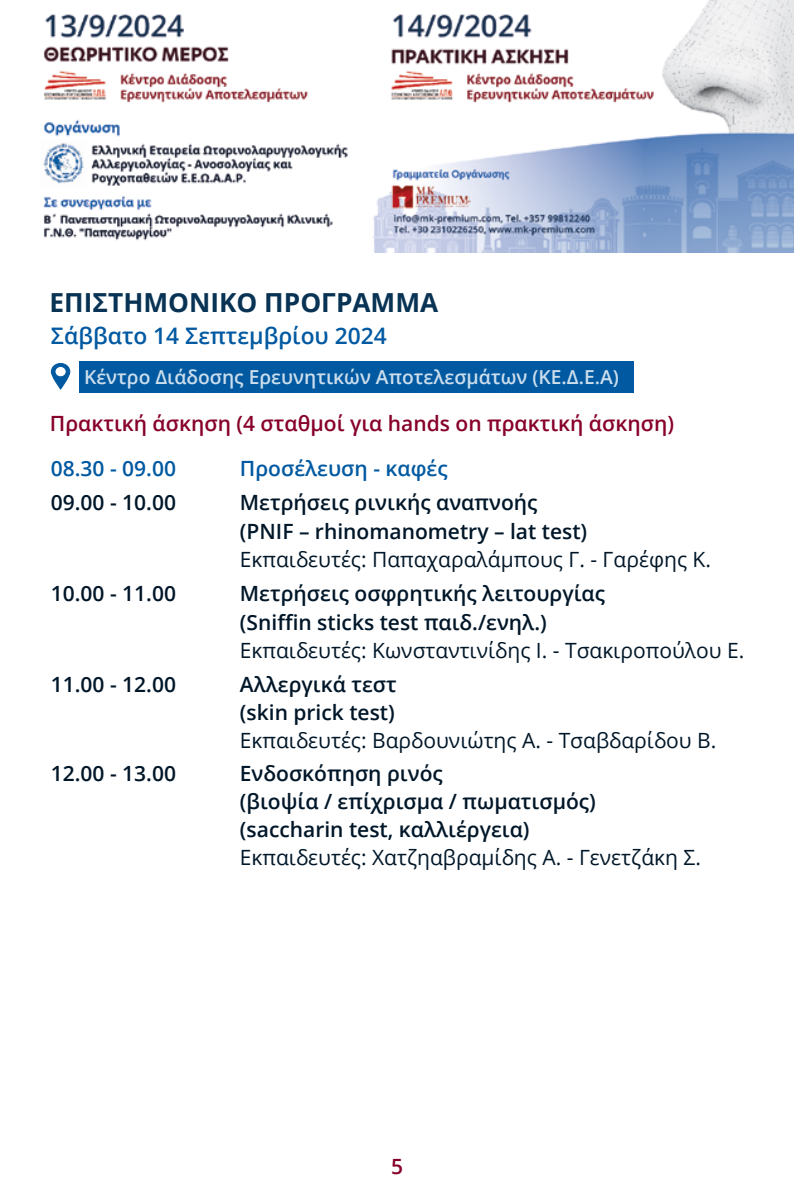
<style>
.page{position:relative;width:794px;height:1191px;background:#fff}
.page>*{position:absolute;margin:0;border:0;box-sizing:border-box;transform-origin:0 0}
.t1{font:700 26.25px "Open Sans";color:#083354}
.t2{font:600 22.75px "Open Sans";color:#0059a1}
.t3{font:600 21px/28px "Open Sans";color:#001729}
.t4{font:21px "Open Sans";color:#001729}
.t5{font:600 21px "Open Sans";color:#870029}
.t6{font:600 21px "Open Sans";color:#0059a1}
.t7{font:600 19.25px "Open Sans";color:#ccdeed}
</style>
<div class="page">
<div style="left:79px;top:361px;width:555px;height:31px;background:#0059a1"></div>
<svg style="left:51px;top:363px;width:19px;height:27px"></svg>
<img style="left:43px;top:0;width:751px;height:252px">
<p class="t1" style="left:50px;top:284px;width:390px">ΕΠΙΣΤΗΜΟΝΙΚΟ ΠΡΟΓΡΑΜΜΑ</p>
<p class="t2" style="left:51px;top:320px;width:337px">Σάββατο 14 Σεπτεμβρίου 2024</p>
<p class="t7" style="left:84px;top:364px;width:536px">Κέντρο Διάδοσης Ερευνητικών Αποτελεσμάτων (ΚΕ.Δ.Ε.Α)</p>
<p class="t5" style="left:50px;top:409px;width:625px">Πρακτική άσκηση (4 σταθμοί για hands on πρακτική άσκηση)</p>
<p class="t6" style="left:51px;top:454px;width:127px">08.30 - 09.00</p>
<p class="t6" style="left:240px;top:454px;width:209px">Προσέλευση - καφές</p>
<p class="t3" style="left:51px;top:487px;width:127px">09.00 - 10.00</p>
<p class="t3" style="left:240px;top:486px;width:349px;line-height:29.8px">Μετρήσεις ρινικής αναπνοής (PNIF – rhinomanometry – lat test)</p>
<p class="t4" style="left:240px;top:545px;width:472px">Εκπαιδευτές: Παπαχαραλάμπους Γ. - Γαρέφης Κ.</p>
<p class="t3" style="left:51px;top:578px;width:127px">10.00 - 11.00</p>
<p class="t3" style="left:240px;top:577px;width:367px;line-height:29.8px">Μετρήσεις οσφρητικής λειτουργίας (Sniffin sticks test παιδ./ενηλ.)</p>
<p class="t4" style="left:240px;top:636px;width:506px">Εκπαιδευτές: Κωνσταντινίδης Ι. - Τσακιροπούλου Ε.</p>
<p class="t3" style="left:51px;top:669px;width:127px">11.00 - 12.00</p>
<p class="t3" style="left:240px;top:669px;width:158px">Αλλεργικά τεστ (skin prick test)</p>
<p class="t4" style="left:240px;top:725px;width:478px">Εκπαιδευτές: Βαρδουνιώτης Α. - Τσαβδαρίδου Β.</p>
<p class="t3" style="left:51px;top:759px;width:127px">12.00 - 13.00</p>
<p class="t3" style="left:240px;top:759px;width:357px">Ενδοσκόπηση ρινός<br>(βιοψία / επίχρισμα / πωματισμός) (saccharin test, καλλιέργεια)</p>
<p class="t4" style="left:240px;top:843px;width:462px">Εκπαιδευτές: Χατζηαβραμίδης Α. - Γενετζάκη Σ.</p>
<p class="t5" style="left:391px;top:1152px;width:13px">5</p>
</div>
